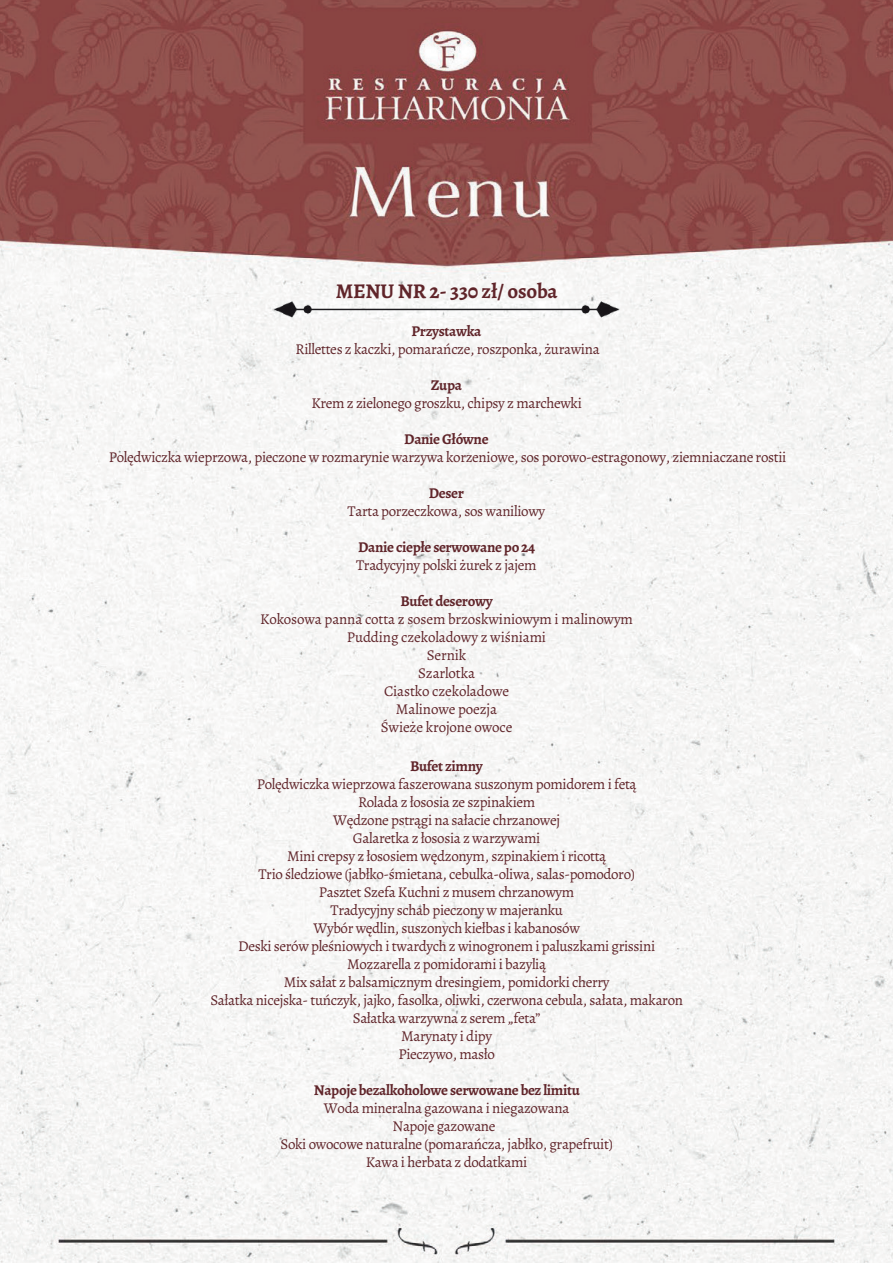
<style>
.page{position:relative;width:893px;height:1263px;background:#fff}
.page>*{position:absolute;margin:0;border:0;box-sizing:border-box;transform-origin:0 0}
.t1{font:700 21px "Alegreya";letter-spacing:-.01em;color:#60252a}
.t2{font:15px/18px "Alegreya";letter-spacing:-.025em;color:#60252a;text-align:center}
.t3{font:700 15px "Alegreya";letter-spacing:-.025em;color:#60252a}
</style>
<div class="page">
<img style="left:0;top:0;width:893px;height:1263px">
<img style="left:273px;top:302px;width:346px;height:16px">
<h1 class="t1" style="left:336px;top:276px;width:224px">MENU NR 2- 330 zł/ osoba</h1>
<p class="t3" style="left:412px;top:320px;width:71px">Przystawka</p>
<p class="t2" style="left:296px;top:339px;width:306px">Rillettes z kaczki, pomarańcze, roszponka, żurawina</p>
<p class="t3" style="left:431px;top:374px;width:33px">Zupa</p>
<p class="t2" style="left:311px;top:393px;width:272px">Krem z zielonego groszku, chipsy z marchewki</p>
<p class="t3" style="left:404px;top:428px;width:86px">Danie Główne</p>
<p class="t2" style="left:109px;top:447px;width:679px">Polędwiczka wieprzowa, pieczone w rozmarynie warzywa korzeniowe, sos porowo-estragonowy, ziemniaczane rostii</p>
<p class="t3" style="left:429px;top:482px;width:37px">Deser</p>
<p class="t2" style="left:348px;top:501px;width:199px">Tarta porzeczkowa, sos waniliowy</p>
<p class="t3" style="left:358px;top:536px;width:178px">Danie ciepłe serwowanepo 24</p>
<p class="t2" style="left:356px;top:555px;width:182px">Tradycyjny polski żurek z jajem</p>
<p class="t3" style="left:400px;top:590px;width:94px">Bufetdeserowy</p>
<p class="t2" style="left:260px;top:609px;width:374px">Kokosowa panna cotta z sosem brzoskwiniowym i malinowym<br>Pudding czekoladowy z wiśniami<br>Sernik<br>Szarlotka<br>Ciastko czekoladowe<br>Malinowe poezja<br>Świeże krojone owoce</p>
<p class="t3" style="left:410px;top:756px;width:74px">Bufet zimny</p>
<p class="t2" style="left:210px;top:775px;width:474px">Polędwiczka wieprzowa faszerowana suszonym pomidorem i fetą<br>Rolada z łososia ze szpinakiem<br>Wędzone pstrągi na sałacie chrzanowej<br>Galaretka z łososia z warzywami<br>Mini crepsy z łososiem wędzonym, szpinakiem i ricottą<br>Trio śledziowe (jabłko-śmietana, cebulka-oliwa, salas-pomodoro)<br>Pasztet Szefa Kuchni z musem chrzanowym<br>Tradycyjny schab pieczony w majeranku<br>Wybór wędlin, suszonych kiełbas i kabanosów<br>Deski serów pleśniowych i twardych z winogronem i paluszkami grissini Mozzarella z pomidorami i bazylią<br>Mix sałat z balsamicznym dresingiem, pomidorki cherry<br>Sałatka nicejska- tuńczyk, jajko, fasolka, oliwki, czerwona cebula, sałata, makaron Sałatka warzywna z serem „feta”<br>Marynaty i dipy<br>Pieczywo, masło</p>
<p class="t3" style="left:314px;top:1080px;width:268px">Napoje bezalkoholowe serwowane bez limitu</p>
<p class="t2" style="left:280px;top:1099px;width:334px">Woda mineralna gazowana i niegazowana<br>Napoje gazowane<br>Soki owocowe naturalne (pomarańcza, jabłko, grapefruit)<br>Kawa i herbata z dodatkami</p>
</div>
